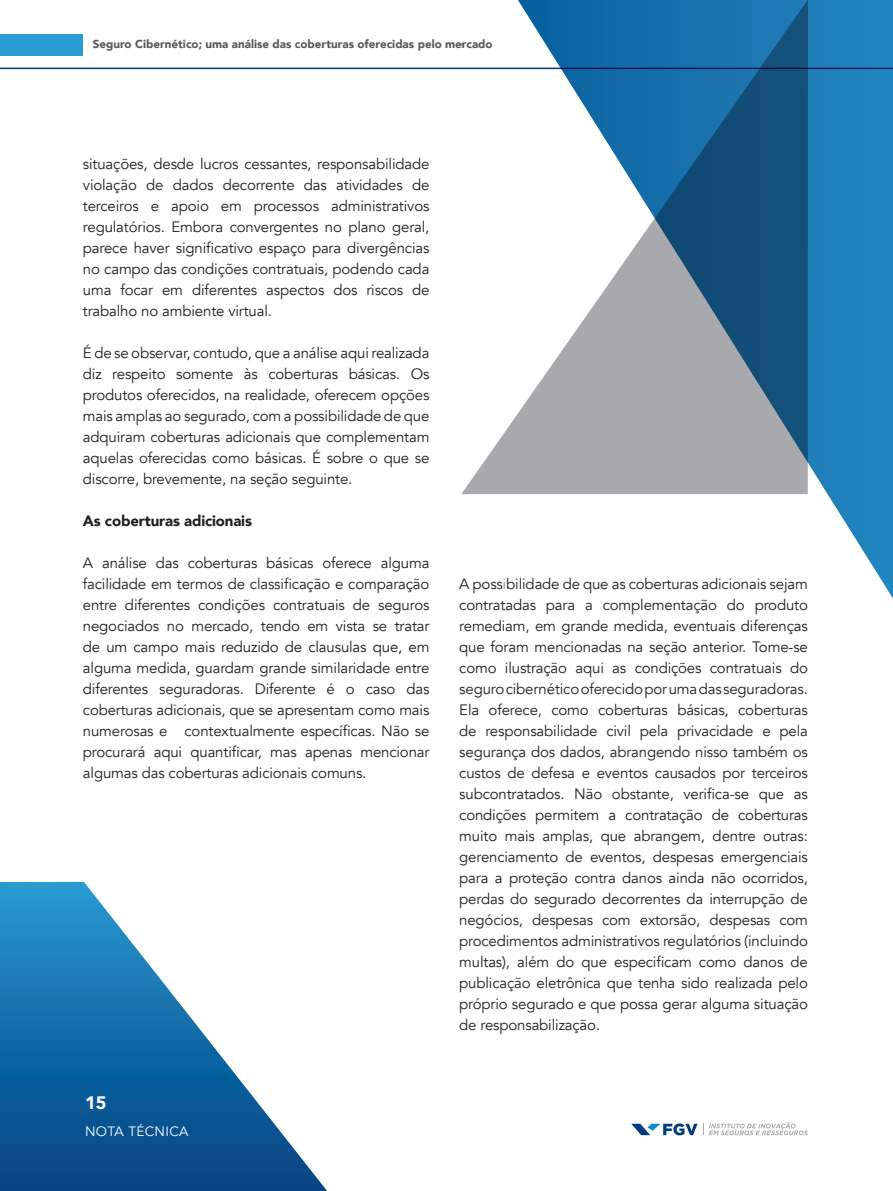
<style>
.page{position:relative;width:893px;height:1191px;background:#fff}
.page>*{position:absolute;margin:0;border:0;box-sizing:border-box;transform-origin:0 0}
.t1{font:900 18px "Avenir";color:#fff}
.Corpo_de_texto{font:15px/21px "Avenir";letter-spacing:-.01em;color:#231f20;text-align:justify}
.Corpo_de_texto-2{font:900 15px "Avenir";letter-spacing:-.01em;color:#231f20}
.t2{font:13.5px "Avenir";letter-spacing:.025em;color:#fff}
.t3{font:900 11.55px "Avenir";color:#57585a}
</style>
<div class="page">
<hr style="left:0;top:68px;width:893px;height:1px;background:#013d7d">
<div style="left:0;top:34px;width:83px;height:21px;background:#289cd3"></div>
<svg style="left:808px;top:0;width:85px;height:599px;background:#398fc2"></svg>
<svg style="left:461px;top:0;width:347px;height:494px"></svg>
<svg style="left:0;top:882px;width:327px;height:309px"></svg>
<svg style="left:631px;top:1122px;width:177px;height:13px"></svg>
<p class="t3" style="left:93px;top:34px;width:401px">Seguro Cibernético; uma análise das coberturas oferecidas pelo mercado</p>
<p class="Corpo_de_texto" style="left:83px;top:154px;width:348px">situações, desde lucros cessantes, responsabilidade violação de dados decorrente das atividades de terceiros e apoio em processos administrativos regulatórios. Embora convergentes no plano geral, parece haver significativo espaço para divergências no campo das condições contratuais, podendo cada uma focar em diferentes aspectos dos riscos de trabalho no ambiente virtual.</p>
<p class="Corpo_de_texto" style="left:83px;top:343px;width:348px">É de se observar, contudo, que a análise aqui realizada diz respeito somente às coberturas básicas. Os produtos oferecidos, na realidade, oferecem opções mais amplas ao segurado, com a possibilidade de que adquiram coberturas adicionais que complementam aquelas oferecidas como básicas. É sobre o que se discorre, brevemente, na seção seguinte.</p>
<p class="Corpo_de_texto-2" style="left:83px;top:508px;width:171px">As coberturas adicionais</p>
<p class="Corpo_de_texto" style="left:83px;top:553px;width:348px">A análise das coberturas básicas oferece alguma facilidade em termos de classificação e comparação entre diferentes condições contratuais de seguros negociados no mercado, tendo em vista se tratar de um campo mais reduzido de clausulas que, em alguma medida, guardam grande similaridade entre diferentes seguradoras. Diferente é o caso das coberturas adicionais, que se apresentam como mais numerosas e contextualmente específicas. Não se procurará aqui quantificar, mas apenas mencionar algumas das coberturas adicionais comuns.</p>
<p class="t1" style="left:85px;top:1087px;width:23px">15</p>
<p class="t2" style="left:85px;top:1123px;width:105px">NOTA TÉCNICA</p>
<p class="Corpo_de_texto" style="left:459px;top:574px;width:350px">A possibilidade de que as coberturas adicionais sejam contratadas para a complementação do produto remediam, em grande medida, eventuais diferenças que foram mencionadas na seção anterior. Tome-se como ilustração aqui as condições contratuais do seguro cibernético oferecido por uma das seguradoras.<br>Ela oferece, como coberturas básicas, coberturas de responsabilidade civil pela privacidade e pela segurança dos dados, abrangendo nisso também os custos de defesa e eventos causados por terceiros subcontratados. Não obstante, verifica-se que as condições permitem a contratação de coberturas muito mais amplas, que abrangem, dentre outras: gerenciamento de eventos, despesas emergenciais para a proteção contra danos ainda não ocorridos, perdas do segurado decorrentes da interrupção de negócios, despesas com extorsão, despesas com procedimentos administrativos regulatórios (incluindo multas), além do que especificam como danos de publicação eletrônica que tenha sido realizada pelo próprio segurado e que possa gerar alguma situação de responsabilização.</p>
</div>
